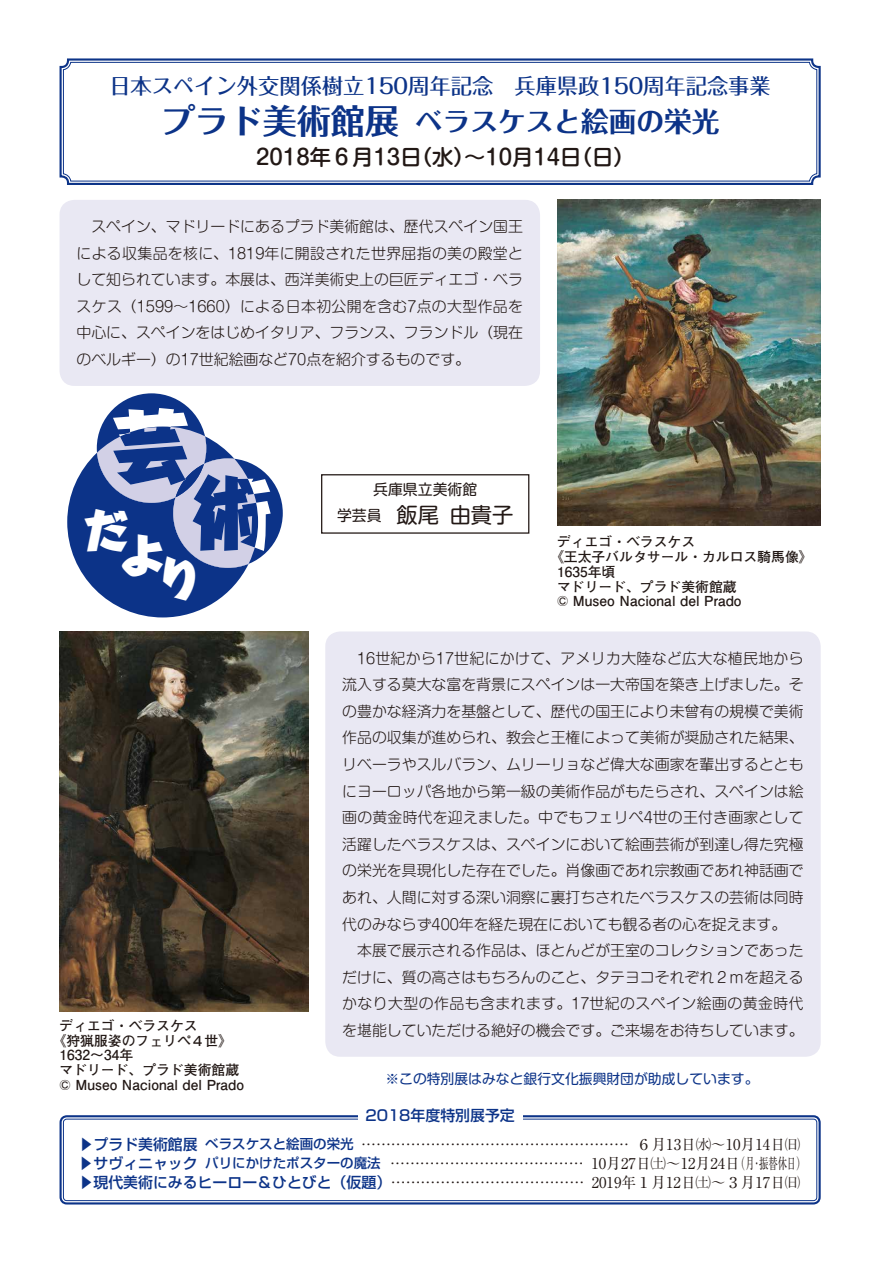
<style>
.page{position:relative;width:893px;height:1263px;background:#fff}
.page>*{position:absolute;margin:0;border:0;box-sizing:border-box;transform-origin:0 0}
.t1{font:800 79.95px "Harucraft Std";color:#fff}
.t2{font:800 45.9px "Harucraft Std";color:#fff}
.t3{font:700 34.05px "Folk Pro";color:#0c3388}
.t4{font:700 27.6px "Folk Pro";color:#0c3388}
.t5{font:500 21.3px "Folk Pro";color:#0c3388}
.t6{font:500 21.3px "Shin M Go Pro";color:#221815}
.t7{font:21.3px "Shin M Go Pro";color:#221815}
.t8{font:300 14.85px/26.5px "Shin M Go Pro";color:#221815;text-align:justify}
.t9{font:14.85px "Ryumin Pro";color:#221815}
.t10{font:500 14.85px "Shin Go Pro";color:#0c3388}
.t11{font:14.85px "Shin M Go Pro";color:#221815}
.t12{font:14.85px "Ryumin Pro";color:#221815;scale:.7 1}
.t13{font:700 13.8px "Futo Go B101 Pro";color:#221815}
.t14{font:13.8px "Shin M Go Pro";color:#0c3388}
.t15{font:500 13.5px "Shin Go Pro";color:#0c3388}
.s1{font-family:"Ryumin Pro";font-weight:400;color:#221815}
</style>
<div class="page">
<div style="left:60px;top:200px;width:480px;height:186px;background:#e9e8f3;border-radius:15px"></div>
<div style="left:325px;top:631px;width:496px;height:426px;background:#e9e8f3;border-radius:15px"></div>
<div style="left:321px;top:474px;width:208px;height:60px;border:1px solid #221815"></div>
<img style="left:557px;top:200px;width:264px;height:325px">
<img style="left:60px;top:631px;width:248px;height:380px">
<div style="left:173px;top:458px;width:110px;height:110px;background:#0c3388;border-radius:50%"></div>
<div style="left:97px;top:393px;width:109px;height:110px;background:#0c3388;border-radius:50%"></div>
<svg style="left:67px;top:426px;width:191px;height:191px"></svg>
<div style="left:60px;top:1115px;width:761px;height:89px;border:2px solid #0c3388;border-radius:6px"></div>
<div style="left:63px;top:1119px;width:754px;height:82px;border:1px solid #0c3388;border-radius:4px"></div>
<div style="left:358px;top:1100px;width:164px;height:30px;background:#fff"></div>
<svg style="left:59px;top:58px;width:762px;height:127px"></svg>
<div style="left:63px;top:62px;width:754px;height:119px;border:1px solid #0c3388;border-radius:7px"></div>
<h3 class="t5" style="left:109px;top:68px;width:663px">日本スペイン外交関係樹立150周年記念　兵庫県政150周年記念事業</h3>
<h3 class="t4" style="left:415px;top:98px;width:306px">ベラスケスと絵画の栄光</h3>
<h3 class="t3" style="left:161px;top:92px;width:240px">プラド美術館展</h3>
<h3 class="t6" style="left:256px;top:140px;width:380px">2018年６月13 （日水）～10月14 （日日(</h3>
<p class="t8" style="left:77px;top:211px;width:448px">　スペイン、マドリードにあるプラド美術館は、歴代スペイン国王による収集品を核に、1819年に開設された世界屈指の美の殿堂として知られています。本展は、西洋美術史上の巨匠ディエゴ・ベラスケス（1599～1660）による日本初公開を含む7点の大型作品を中心に、スペインをはじめイタリア、フランス、フランドル（現在のベルギー）の17世紀絵画など70点を紹介するものです。</p>
<h1 class="t1" style="left:110px;top:385px;width:81px">芸</h1>
<h1 class="t1" style="left:192px;top:452px;width:81px">術</h1>
<h2 class="t2" style="left:83px;top:495px;width:47px">だ</h2>
<h2 class="t2" style="left:120px;top:520px;width:47px">よ</h2>
<h2 class="t2" style="left:157px;top:544px;width:47px">り</h2>
<p class="t11" style="left:373px;top:478px;width:106px">兵庫県立美術館</p>
<h3 class="t7" style="left:450px;top:498px;width:65px">由貴子</h3>
<h3 class="t7" style="left:396px;top:498px;width:44px">飯尾</h3>
<p class="t11" style="left:337px;top:503px;width:61px">学芸員　</p>
<p class="t13" style="left:557px;top:531px;width:140px">ディエゴ・ベラスケス</p>
<p class="t13" style="left:550px;top:545px;width:264px">《王太子バルタサール・カルロス騎馬像《</p>
<p class="t13" style="left:557px;top:560px;width:60px">1635年頃</p>
<p class="t13" style="left:557px;top:575px;width:181px">マドリード、プラド美術館蔵</p>
<p class="t13" style="left:557px;top:590px;width:186px">© Museo Nacional del Prado</p>
<p class="t13" style="left:60px;top:1014px;width:140px">ディエゴ・ベラスケス</p>
<p class="t13" style="left:53px;top:1029px;width:181px">《狩猟服姿のフェリペ４世《</p>
<p class="t13" style="left:60px;top:1044px;width:75px">1632～34年</p>
<p class="t13" style="left:60px;top:1059px;width:181px">マドリード、プラド美術館蔵</p>
<p class="t13" style="left:60px;top:1074px;width:186px">© Museo Nacional del Prado</p>
<p class="t8" style="left:342px;top:643px;width:463px;text-align:left">　16世紀から17世紀にかけて、アメリカ大陸など広大な植民地から流入する莫大な富を背景にスペインは一大帝国を築き上げました。その豊かな経済力を基盤として、歴代の国王により未曾有の規模で美術作品の収集が進められ、教会と王権によって美術が奨励された結果、リベーラやスルバラン、ムリーリョなど偉大な画家を輩出するとともにヨーロッパ各地から第一級の美術作品がもたらされ、スペインは絵画の黄金時代を迎えました。中でもフェリペ4世の王付き画家として活躍したベラスケスは、スペインにおいて絵画芸術が到達し得た究極の栄光を具現化した存在でした。肖像画であれ宗教画であれ神話画であれ、人間に対する深い洞察に裏打ちされたベラスケスの芸術は同時代のみならず400年を経た現在においても観る者の心を捉えます。　本展で展示される作品は、ほとんどが王室のコレクションであっただけに、質の高さはもちろんのこと、タテヨコそれぞれ２ｍを超えるかなり大型の作品も含まれます。17世紀のスペイン絵画の黄金時代を堪能していただける絶好の機会です。ご来場をお待ちしています。</p>
<p class="t14" style="left:385px;top:1067px;width:375px">※この特別展はみなと銀行文化振興財団が助成しています。</p>
<p class="t10" style="left:365px;top:1103px;width:151px">2018年度特別展予定</p>
<p class="t10" style="left:79px;top:1132px;width:121px">▶プラド美術館展</p>
<p class="t10" style="left:79px;top:1151px;width:121px">▶サヴィニャック</p>
<p class="t15" style="left:205px;top:1133px;width:150px">ベラスケスと絵画の栄光</p>
<p class="t9" style="left:361px;top:1132px;width:269px">………………………………………………</p>
<p class="t9" style="left:636px;top:1132px;width:165px">６月13日㈬～10月14日㈰</p>
<p class="t15" style="left:205px;top:1152px;width:177px">パリにかけたポスターの魔法</p>
<p class="t9" style="left:390px;top:1151px;width:195px">…………………………………</p>
<p class="t12" style="left:735px;top:1151px;width:104px">（月・振替休日(</p>
<p class="t9" style="left:591px;top:1151px;width:150px">10月27日㈯～12月24日</p>
<p class="t10" style="left:79px;top:1170px;width:507px">▶現代美術にみるヒーロー＆ひとびと（仮題）<span class="s1">…………………………………</span></p>
<p class="t9" style="left:592px;top:1170px;width:210px">2019年１月12日㈯～３月17日㈰</p>
</div>
